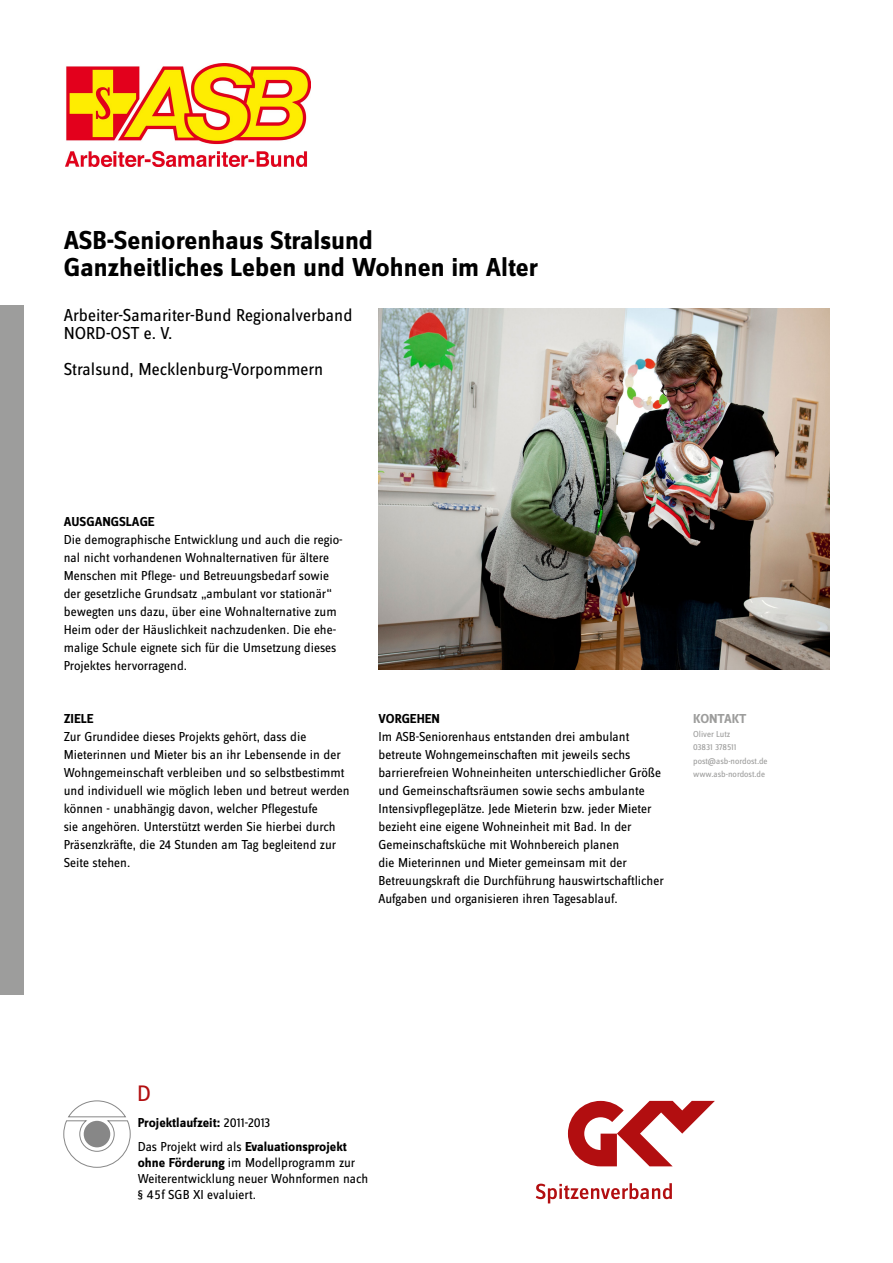
<style>
.page{position:relative;width:893px;height:1263px;background:#fff}
.page>*{position:absolute;margin:0;border:0;box-sizing:border-box;transform-origin:0 0}
.t1{font:700 27px/27px "Zine Sans Dis";color:#000}
.t2{font:23.25px "Zine Sans Dis Regular Roman Tf";color:#b20e10}
.t3{font:18px/18px "Zine Sans Dis";color:#000}
.t4{font:13.5px/18px "Zine Sans Dis";color:#000}
.t5{font:13.5px/16.2px "Zine Sans Dis Regular Roman Tf";color:#000}
.t6{font:700 13.5px/23.7px "Zine Sans Dis";color:#000}
.t7{font:700 13.5px "Zine Sans Dis";letter-spacing:-.005em;color:#9d9d9c}
.t8{font:9px/13.5px "Zine Sans Dis";color:#9d9d9c}
.s1{font-weight:400}
.s2{font-family:"Zine Sans Dis Regular Roman Tf";font-weight:400}
.s3{font-family:"Zine Sans Dis";font-weight:700}
</style>
<div class="page">
<div style="left:0;top:306px;width:23px;height:689px;background:#9d9d9c"></div>
<svg style="left:568px;top:1101px;width:147px;height:65px"></svg>
<svg style="left:536px;top:1183px;width:136px;height:20px"></svg>
<svg style="left:63px;top:1100px;width:68px;height:68px"></svg>
<img style="left:65px;top:64px;width:246px;height:102px">
<img style="left:378px;top:308px;width:451px;height:362px">
<h1 class="t1" style="left:64px;top:228px;width:476px">ASB-Seniorenhaus Stralsund<br>Ganzheitliches Leben und Wohnen im Alter</h1>
<h3 class="t3" style="left:64px;top:307px;width:290px">Arbeiter-Samariter-Bund Regionalverband<br>NORD-OST e. V.</h3>
<h3 class="t3" style="left:64px;top:361px;width:261px">Stralsund, Mecklenburg-Vorpommern</h3>
<p class="t6" style="left:64px;top:510px;width:92px">AUSGANGSLAGE</p>
<p class="t4" style="left:64px;top:531px;width:280px">Die demographische Entwicklung und auch die regio&shy;nal nicht vorhandenen Wohnalternativen für ältere Menschen mit Pflege- und Betreuungsbedarf sowie der gesetzliche Grundsatz „ambulant vor stationär“ bewegten uns dazu, über eine Wohnalternative zum Heim oder der Häuslichkeit nachzudenken. Die ehe&shy;malige Schule eignete sich für die Umsetzung dieses Projektes hervorragend.</p>
<p class="t6" style="left:64px;top:708px;width:31px">ZIELE</p>
<p class="t4" style="left:64px;top:728px;width:287px">Zur Grundidee dieses Projekts gehört, dass die Mieterinnen und Mieter bis an ihr Lebensende in der Wohngemeinschaft verbleiben und so selbstbestimmt und individuell wie möglich leben und betreut werden können - unabhängig davon, welcher Pflegestufe<br>sie angehören. Unterstützt werden Sie hierbei durch Präsenzkräfte, die 24 Stunden am Tag begleitend zur Seite stehen.</p>
<p class="t6" style="left:378px;top:708px;width:63px">VORGEHEN</p>
<p class="t4" style="left:378px;top:728px;width:287px">Im ASB-Seniorenhaus entstanden drei ambulant betreute Wohngemeinschaften mit jeweils sechs barrierefreien Wohneinheiten unterschiedlicher Größe und Gemeinschaftsräumen sowie sechs ambulante Intensivpflegeplätze. Jede Mieterin bzw. jeder Mieter bezieht eine eigene Wohneinheit mit Bad. In der Gemeinschaftsküche mit Wohnbereich planen<br>die Mieterinnen und Mieter gemeinsam mit der Betreuungskraft die Durchführung hauswirtschaftlicher Aufgaben und organisieren ihren Tagesablauf.</p>
<p class="t7" style="left:693px;top:712px;width:55px">KONTAKT</p>
<p class="t8" style="left:693px;top:727px;width:76px">Oliver Lutz<br>03831 378511 post@asb-nordost.de www.asb-nordost.de</p>
<h2 class="t2" style="left:137px;top:1082px;width:15px">D</h2>
<p class="t6" style="left:138px;top:1111px;width:211px">Projektlaufzeit: <span class="s1">2011-2013<br></span><span class="s2">Das Projekt wird als</span> Evaluationsprojekt</p>
<p class="t5" style="left:138px;top:1155px;width:232px"><span class="s3">ohne Förderung</span> im Modellprogramm zur<br>Weiterentwicklung neuer Wohnformen nach § 45f SGB XI evaluiert.</p>
</div>
